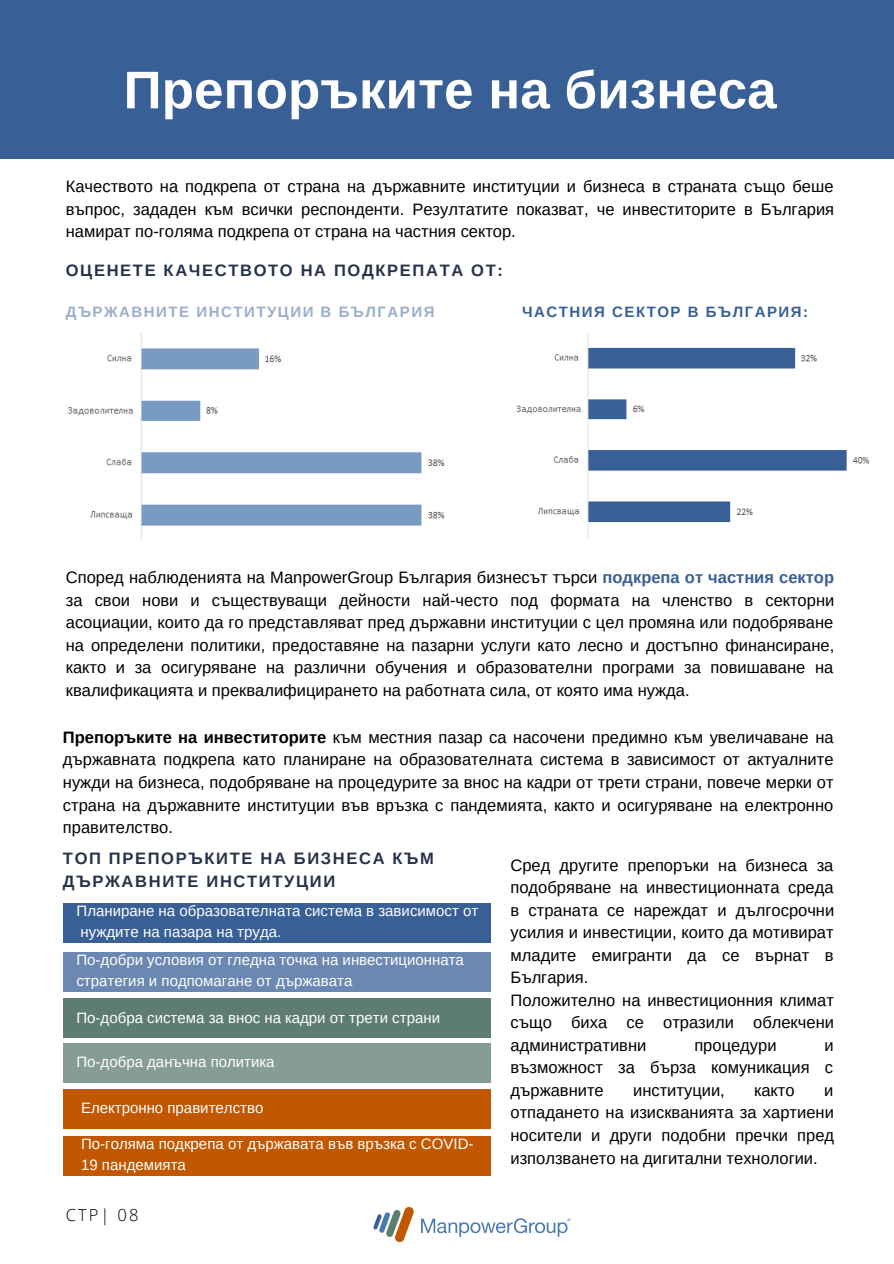
<style>
.page{position:relative;width:894px;height:1264px;background:#fff}
.page>*{position:absolute;margin:0;border:0;box-sizing:border-box;transform-origin:0 0}
.t1{font:700 52.95px "Arimo";color:#fff}
.t2{font:16.5px/22.5px "Arimo";color:#000;text-align:justify}
.t3{font:700 16.5px/22.5px "Arimo";letter-spacing:.1em;color:#27324a}
.t4{font:300 16.5px "Open Sans";color:#000}
.t5{font:15px/20.2px "Arimo";color:#fff}
.t6{font:700 15px "Arimo";letter-spacing:.1em;color:#9bafcb}
.t7{font:700 15px "Arimo";letter-spacing:.1em;color:#386097}
.s1{font-weight:700;color:#386097}
.s2{font-weight:700}
</style>
<div class="page">
<img style="left:358px;top:1110px;width:213px;height:133px">
<div style="left:0;top:0;width:893px;height:159px;background:#386097"></div>
<img style="left:67px;top:332px;width:378px;height:210px">
<img style="left:516px;top:333px;width:354px;height:205px">
<div style="left:63px;top:1042px;width:427px;height:40px;background:#859d94"></div>
<div style="left:63px;top:1088px;width:427px;height:40px;background:#c25700"></div>
<div style="left:63px;top:903px;width:427px;height:39px;background:#386097"></div>
<div style="left:63px;top:1135px;width:427px;height:40px;background:#c25700"></div>
<div style="left:63px;top:952px;width:427px;height:39px;background:#6a88b1"></div>
<div style="left:63px;top:998px;width:427px;height:40px;background:#5c7d70"></div>
<p class="t1" style="left:123px;top:60px;width:654px">Препоръките на бизнеса</p>
<p class="t2" style="left:66px;top:175px;width:769px">Качеството на подкрепа от страна на държавните институции и бизнеса в страната също беше въпрос, зададен към всички респонденти. Резултатите показват, че инвеститорите в България намират по-голяма подкрепа от страна на частния сектор.</p>
<p class="t3" style="left:66px;top:259px;width:438px">ОЦЕНЕТЕ КАЧЕСТВОТО НА ПОДКРЕПАТА ОТ:</p>
<p class="t6" style="left:66px;top:303px;width:370px">ДЪРЖАВНИТЕ ИНСТИТУЦИИ В БЪЛГАРИЯ</p>
<p class="t7" style="left:522px;top:303px;width:287px">ЧАСТНИЯ СЕКТОР В БЪЛГАРИЯ:</p>
<p class="t2" style="left:66px;top:566px;width:769px">Според наблюденията на ManpowerGroup България бизнесът търси <span class="s1">подкрепа от частния сектор </span>за свои нови и съществуващи дейности най-често под формата на членство в секторни асоциации, които да го представляват пред държавни институции с цел промяна или подобряване на определени политики, предоставяне на пазарни услуги като лесно и достъпно финансиране, както и за осигуряване на различни обучения и образователни програми за повишаване на квалификацията и преквалифицирането на работната сила, от която има нужда.</p>
<p class="t2" style="left:63px;top:726px;width:772px"><span class="s2">Препоръките на инвеститорите</span> към местния пазар са насочени предимно към увеличаване на държавната подкрепа като планиране на образователната система в зависимост от актуалните нужди на бизнеса, подобряване на процедурите за внос на кадри от трети страни, повече мерки от страна на държавните институции във връзка с пандемията, както и осигуряване на електронно правителство.</p>
<p class="t2" style="left:510px;top:853px;width:325px">Сред другите препоръки на бизнеса за подобряване на инвестиционната среда в страната се нареждат и дългосрочни усилия и инвестиции, които да мотивират младите емигранти да се върнат в България.</p>
<p class="t2" style="left:510px;top:988px;width:325px">Положително на инвестиционния климат също биха се отразили облекчени административни</p>
<p class="t3" style="left:63px;top:847px;width:372px">TOП ПРЕПОРЪКИТЕ НА БИЗНЕСА КЪМ<br>ДЪРЖАВНИТЕ ИНСТИТУЦИИ</p>
<p class="t5" style="left:76px;top:901px;width:403px">Планиране на образователната система в зависимост от</p>
<p class="t5" style="left:81px;top:921px;width:202px">нуждите на пазара на труда.</p>
<p class="t5" style="left:76px;top:950px;width:389px">По-добри условия от гледна точка на инвестиционната стратегия и подпомагане от държавата</p>
<p class="t5" style="left:76px;top:1007px;width:365px">По-добра система за внос на кадри от трети страни</p>
<p class="t2" style="left:694px;top:1033px;width:84px">процедури</p>
<p class="t2" style="left:510px;top:1033px;width:325px;text-indent:314px">и възможност за бърза комуникация с държавните</p>
<p class="t5" style="left:76px;top:1051px;width:199px">По-добра данъчна политика</p>
<p class="t5" style="left:81px;top:1097px;width:184px">Електронно правителство</p>
<p class="t5" style="left:81px;top:1134px;width:394px">По-голяма подкрепа от държавата във връзка с COVID-<br>19 пандемията</p>
<p class="t2" style="left:633px;top:1078px;width:93px">институции,</p>
<p class="t2" style="left:754px;top:1078px;width:42px">както</p>
<p class="t2" style="left:510px;top:1078px;width:325px;text-indent:313px">и отпадането на изискванията за хартиени носители и други подобни пречки пред използването на дигитални технологии.</p>
<p class="t4" style="left:66px;top:1203px;width:74px">СТР| 08</p>
</div>
